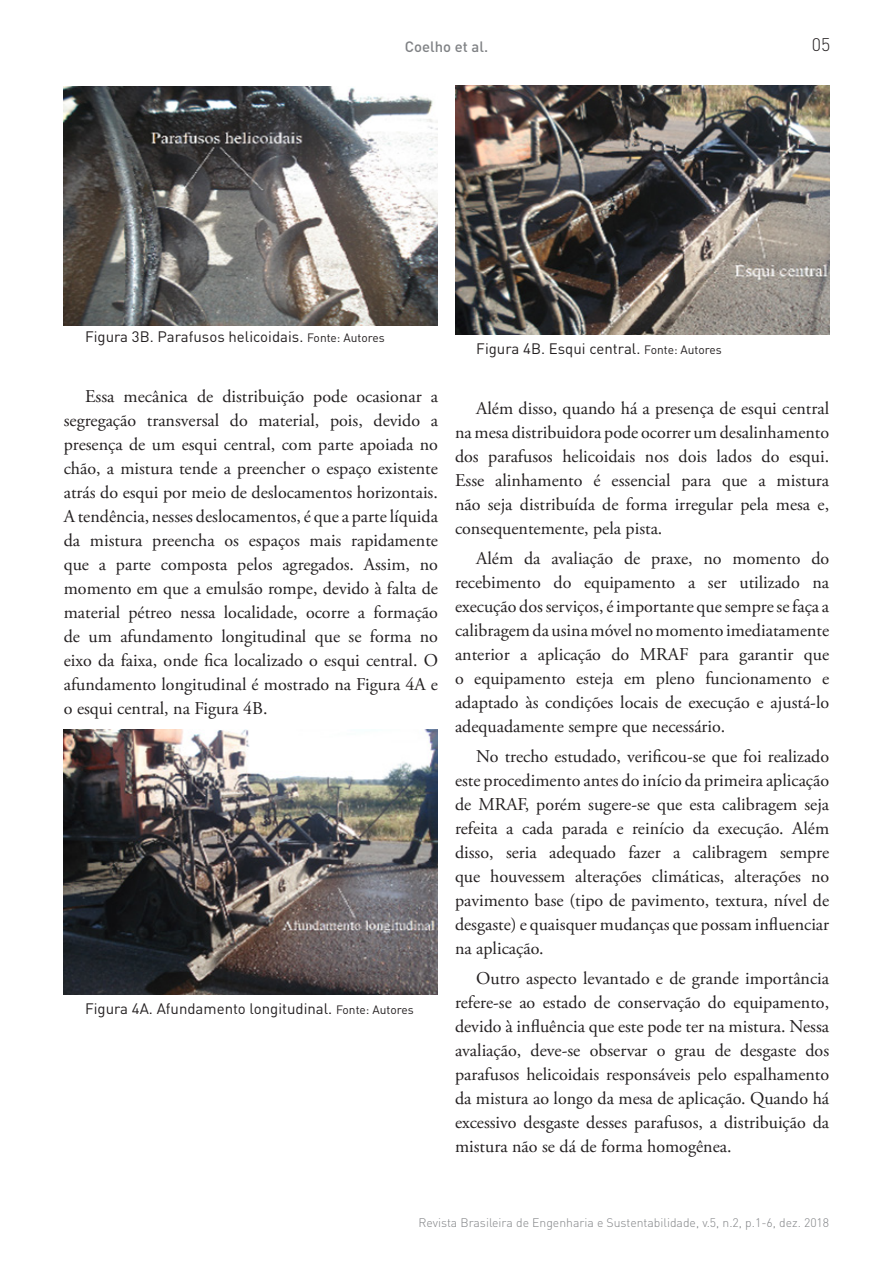
<style>
.page{position:relative;width:893px;height:1263px;background:#fff}
.page>*{position:absolute;margin:0;border:0;box-sizing:border-box;transform-origin:0 0}
.t1{font:18px/24px "Adobe Garamond Pro";color:#231f20;text-align:justify}
.t2{font:300 18px "DIN";color:#231f20}
.t3{font:15px "DIN";color:#231f20}
.t4{font:500 14.85px "DIN";color:#808285}
.t5{font:300 12.3px "DIN";color:#808285}
.s1{font-size:12px}
</style>
<div class="page">
<img style="left:64px;top:87px;width:374px;height:238px">
<img style="left:64px;top:729px;width:374px;height:265px">
<img style="left:455px;top:85px;width:374px;height:249px">
<p class="t4" style="left:405px;top:37px;width:85px">Coelho et al.</p>
<p class="t2" style="left:812px;top:33px;width:20px">05</p>
<p class="t3" style="left:85px;top:327px;width:301px">Figura 3B. Parafusos helicoidais. <span class="s1">Fonte: Autores</span></p>
<p class="t3" style="left:476px;top:339px;width:247px">Figura 4B. Esqui central. <span class="s1">Fonte: Autores</span></p>
<p class="t1" style="left:64px;top:385px;width:376px;text-indent:21px">Essa mecânica de distribuição pode ocasionar a segregação transversal do material, pois, devido a presença de um esqui central, com parte apoiada no chão, a mistura tende a preencher o espaço existente atrás do esqui por meio de deslocamentos horizontais.<br>A tendência, nesses deslocamentos, é que a parte líquida da mistura preencha os espaços mais rapidamente que a parte composta pelos agregados. Assim, no momento em que a emulsão rompe, devido à falta de material pétreo nessa localidade, ocorre a formação de um afundamento longitudinal que se forma no eixo da faixa, onde fica localizado o esqui central. O afundamento longitudinal é mostrado na Figura 4A e o esqui central, na Figura 4B.</p>
<p class="t3" style="left:85px;top:999px;width:330px">Figura 4A. Afundamento longitudinal. <span class="s1">Fonte: Autores</span></p>
<p class="t1" style="left:455px;top:397px;width:376px;text-indent:21px">Além disso, quando há a presença de esqui central na mesa distribuidora pode ocorrer um desalinhamento dos parafusos helicoidais nos dois lados do esqui.<br>Esse alinhamento é essencial para que a mistura não seja distribuída de forma irregular pela mesa e, consequentemente, pela pista.</p>
<p class="t1" style="left:455px;top:547px;width:376px;text-indent:21px">Além da avaliação de praxe, no momento do recebimento do equipamento a ser utilizado na execução dos serviços, é importante que sempre se faça a calibragem da usina móvel no momento imediatamente anterior a aplicação do MRAF para garantir que o equipamento esteja em pleno funcionamento e adaptado às condições locais de execução e ajustá-lo adequadamente sempre que necessário.</p>
<p class="t1" style="left:455px;top:745px;width:376px;text-indent:21px">No trecho estudado, verificou-se que foi realizado este procedimento antes do início da primeira aplicação de MRAF, porém sugere-se que esta calibragem seja refeita a cada parada e reinício da execução. Além disso, seria adequado fazer a calibragem sempre que houvessem alterações climáticas, alterações no pavimento base (tipo de pavimento, textura, nível de desgaste) e quaisquer mudanças que possam influenciar na aplicação.</p>
<p class="t1" style="left:455px;top:967px;width:376px;text-indent:21px">Outro aspecto levantado e de grande importância refere-se ao estado de conservação do equipamento, devido à influência que este pode ter na mistura. Nessa avaliação, deve-se observar o grau de desgaste dos parafusos helicoidais responsáveis pelo espalhamento da mistura ao longo da mesa de aplicação. Quando há excessivo desgaste desses parafusos, a distribuição da mistura não se dá de forma homogênea.</p>
<p class="t5" style="left:419px;top:1215px;width:412px">Revista Brasileira de Engenharia e Sustentabilidade, v.5, n.2, p.1-6, dez. 2018</p>
</div>
